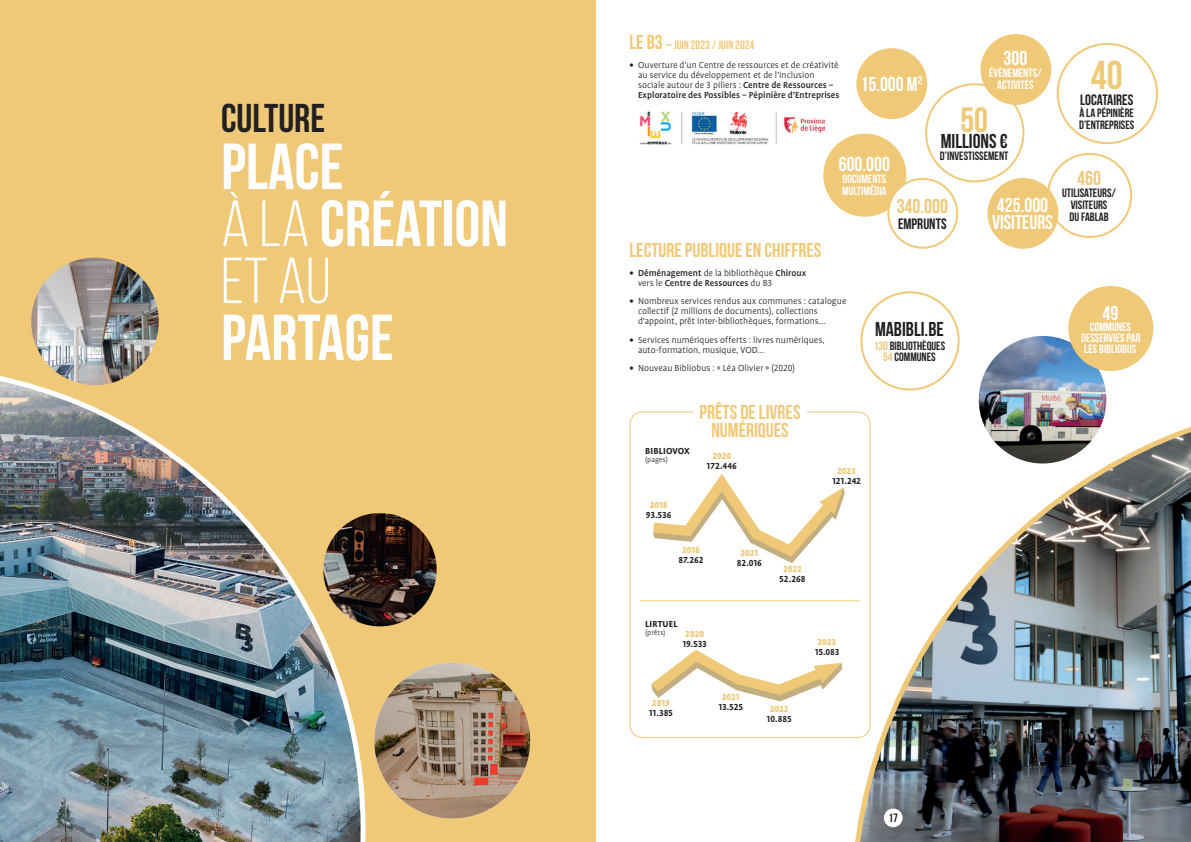
<style>
.page{position:relative;width:1191px;height:842px;background:#fff}
.page>*{position:absolute;margin:0;border:0;box-sizing:border-box;transform-origin:0 0}
.t1{font:700 65px/57px "Bebas Neue";color:#fff}
.t2{font:700 40px "Bebas Neue";color:#231f20}
.t3{font:700 40px "Bebas Neue";color:#f0c978}
.t4{font:700 35px "Bebas Neue";color:#f0c978}
.t5{font:700 20px/18px "Bebas Neue";color:#f0c978;text-align:center}
.t6{font:700 20px/17px "Bebas Neue";color:#fff}
.t7{font:700 20px "Bebas Neue";color:#231f20}
.t8{font:700 15px "Bebas Neue";color:#231f20}
.t9{font:700 12px/12px "Bebas Neue";color:#231f20;text-align:center}
.t10{font:700 12px/12px "Bebas Neue";color:#fff;text-align:center}
.t11{font:700 12px "Bebas Neue";color:#f0c978}
.t12{font:300 10px/10px "Profile OT";color:#231f20}
.t13{font:700 10px "Profile OT";letter-spacing:-.01em;color:#231f20}
.t14{font:500 10px/10px "Profile OT";letter-spacing:.005em;color:#231f20}
.t15{font:900 10px "Profile OT";letter-spacing:-.005em;color:#f0c978}
.t16{font:700 10px "Profile OT";letter-spacing:.015em;color:#231f20}
.t17{font:300 8px "Profile OT";letter-spacing:.01em;color:#231f20}
.s1{font-weight:400}
.s2{font-size:20px}
.s3{font-weight:700}
.s4{font-weight:500}
.s5{font-weight:300}
.s6{color:#f0c978}
</style>
<div class="page">
<div style="left:0;top:0;width:595px;height:842px;background:#f0c978"></div>
<img style="left:0;top:366px;width:365px;height:476px">
<img style="left:850px;top:397px;width:341px;height:445px">
<img style="left:640px;top:111px;width:191px;height:41px">
<img style="left:374px;top:663px;width:156px;height:155px;border-radius:78px">
<img style="left:323px;top:513px;width:114px;height:113px">
<img style="left:31px;top:258px;width:128px;height:127px;border-radius:64px">
<div style="left:925px;top:83px;width:99px;height:99px;border:2px solid #f0c978;border-radius:50%"></div>
<div style="left:980px;top:34px;width:71px;height:71px;background:#f0c978;border-radius:50%"></div>
<img style="left:978px;top:336px;width:128px;height:127px;border-radius:64px">
<div style="left:1056px;top:43px;width:102px;height:101px;border:2px solid #f0c978;border-radius:50%"></div>
<div style="left:823px;top:134px;width:83px;height:83px;background:#f0c978;border-radius:50%"></div>
<div style="left:1068px;top:286px;width:85px;height:85px;background:#f0c978;border-radius:50%"></div>
<div style="left:888px;top:179px;width:69px;height:69px;background:#fff;border-radius:50%"></div>
<div style="left:887px;top:178px;width:71px;height:71px;border:2px solid #f0c978;border-radius:50%"></div>
<svg style="left:651px;top:649px;width:191px;height:53px"></svg>
<svg style="left:653px;top:474px;width:192px;height:89px"></svg>
<div style="left:860px;top:291px;width:99px;height:99px;border:2px solid #f0c978;border-radius:50%"></div>
<div style="left:856px;top:48px;width:71px;height:71px;background:#f0c978;border-radius:50%"></div>
<div style="left:629px;top:411px;width:241px;height:327px;border:1px solid #f0c978;border-radius:12px"></div>
<hr style="left:639px;top:600px;width:221px;height:1px;background:#f0c978">
<div style="left:1047px;top:153px;width:85px;height:85px;border:2px solid #f0c978;border-radius:50%"></div>
<div style="left:987px;top:178px;width:71px;height:71px;background:#f0c978;border-radius:50%"></div>
<div style="left:884px;top:808px;width:18px;height:19px;background:#fff;border-radius:50%"></div>
<h2 class="t2" style="left:221px;top:96px;width:105px">CULTURE</h2>
<h1 class="t1" style="left:221px;top:137px;width:288px">PLACE<br><span class="s1">À LA</span> CRÉATION<br><span class="s1">ET AU</span></h1>
<h1 class="t1" style="left:221px;top:308px;width:174px">PARTAGE</h1>
<p class="t11" style="left:629px;top:38px;width:126px"><span class="s2">LE B3</span> – JUIN 2023 / JUIN 2024</p>
<p class="t12" style="left:638px;top:60px;width:203px;text-indent:-8px"><span class="s3">•</span> Ouverture d’un Centre de ressources et de créativité au service du développement et de l’inclusion sociale autour de 3 piliers : <span class="s4">Centre de Ressources – Exploratoire des Possibles – Pépinière d’Entreprises</span></p>
<h3 class="t6" style="left:1003px;top:49px;width:25px">300</h3>
<p class="t10" style="left:989px;top:67px;width:54px">ÉVÈNEMENTS/<br>ACTIVITÉS</p>
<h2 class="t3" style="left:1090px;top:53px;width:33px">40</h2>
<h3 class="t8" style="left:1080px;top:91px;width:55px">LOCATAIRES</h3>
<p class="t9" style="left:1079px;top:106px;width:57px;text-align:left">À LA PÉPINIÈRE<br>D’ENTREPRISES</p>
<h3 class="t6" style="left:860px;top:75px;width:63px">15.000 M<sup>2</sup></h3>
<h3 class="t4" style="left:960px;top:101px;width:29px">50</h3>
<h3 class="t7" style="left:940px;top:130px;width:68px">MILLIONS€</h3>
<p class="t9" style="left:940px;top:150px;width:70px">D’INVESTISSEMENT</p>
<h3 class="t6" style="left:838px;top:155px;width:53px">600.000</h3>
<p class="t10" style="left:842px;top:172px;width:46px;text-align:left">DOCUMENTS<br>MULTIMÉDIA</p>
<h3 class="t5" style="left:1077px;top:169px;width:25px">460</h3>
<p class="t9" style="left:1062px;top:187px;width:55px">UTILISATEURS/<br>VISITEURS<br>DU FABLAB</p>
<h3 class="t6" style="left:992px;top:197px;width:63px">425.000<br>VISITEURS</h3>
<h3 class="t5" style="left:896px;top:197px;width:53px">340.000</h3>
<h3 class="t8" style="left:898px;top:215px;width:50px">EMPRUNTS</h3>
<h3 class="t5" style="left:629px;top:241px;width:193px">LECTURE PUBLIQUE EN CHIFFRES</h3>
<p class="t14" style="left:638px;top:268px;width:170px;text-indent:-8px"><span class="s3">•</span> Déménagement <span class="s5">de la bibliothèque</span> Chiroux <span class="s5">vers le</span> Centre de Ressources <span class="s5">du B3</span></p>
<p class="t12" style="left:638px;top:297px;width:210px;text-indent:-8px"><span class="s3">•</span> Nombreux services rendus aux communes : catalogue collectif (2 millions de documents), collections d'appoint, prêt inter-bibliothèques, formations...</p>
<p class="t12" style="left:638px;top:335px;width:188px;text-indent:-8px"><span class="s3">•</span> Services numériques offerts : livres numériques, auto-formation, musique, VOD...</p>
<p class="t12" style="left:629px;top:364px;width:167px"><span class="s3">•</span> Nouveau Bibliobus : « Léa Olivier » (2020)</p>
<h3 class="t5" style="left:699px;top:403px;width:102px">PRÊTS DE LIVRES<br>NUMÉRIQUES</h3>
<p class="t16" style="left:645px;top:446px;width:46px">BIBLIOVOX</p>
<p class="t17" style="left:645px;top:455px;width:24px">(pages)</p>
<p class="t15" style="left:649px;top:499px;width:20px">2018</p>
<p class="t13" style="left:646px;top:509px;width:27px">93.536</p>
<p class="t15" style="left:712px;top:451px;width:20px">2020</p>
<p class="t13" style="left:706px;top:461px;width:32px">172.446</p>
<p class="t15" style="left:682px;top:545px;width:20px">2018</p>
<p class="t13" style="left:678px;top:555px;width:27px">87.262</p>
<p class="t15" style="left:740px;top:547px;width:19px">2021</p>
<p class="t13" style="left:736px;top:557px;width:27px">82.016</p>
<p class="t15" style="left:783px;top:563px;width:20px">2022</p>
<p class="t13" style="left:779px;top:573px;width:28px">52.268</p>
<p class="t15" style="left:837px;top:465px;width:20px">2023</p>
<p class="t13" style="left:832px;top:475px;width:30px">121.242</p>
<h3 class="t7" style="left:875px;top:318px;width:70px">MABIBLI.BE</h3>
<p class="t9" style="left:873px;top:340px;width:73px;line-height:11px"><span class="s6">130</span> BIBLIOTHÈQUES<br><span class="s6">54</span> COMMUNES</p>
<p class="t16" style="left:645px;top:618px;width:34px">LIRTUEL</p>
<p class="t17" style="left:645px;top:628px;width:22px">(prêts)</p>
<p class="t15" style="left:685px;top:628px;width:20px">2020</p>
<p class="t13" style="left:682px;top:638px;width:26px">19.533</p>
<p class="t15" style="left:652px;top:697px;width:20px">2019</p>
<p class="t13" style="left:649px;top:707px;width:26px">11.385</p>
<p class="t15" style="left:722px;top:691px;width:19px">2021</p>
<p class="t13" style="left:718px;top:701px;width:27px">13.525</p>
<p class="t15" style="left:770px;top:703px;width:20px">2022</p>
<p class="t13" style="left:766px;top:713px;width:27px">10.885</p>
<p class="t15" style="left:817px;top:636px;width:20px">2023</p>
<p class="t13" style="left:814px;top:646px;width:26px">15.083</p>
<p class="t9" style="left:888px;top:812px;width:11px">17</p>
<h3 class="t6" style="left:1102px;top:304px;width:17px">49</h3>
<p class="t10" style="left:1081px;top:321px;width:61px;line-height:11px">COMMUNES<br>DESSERVIES PAR<br>LES BIBLIOBUS</p>
</div>
